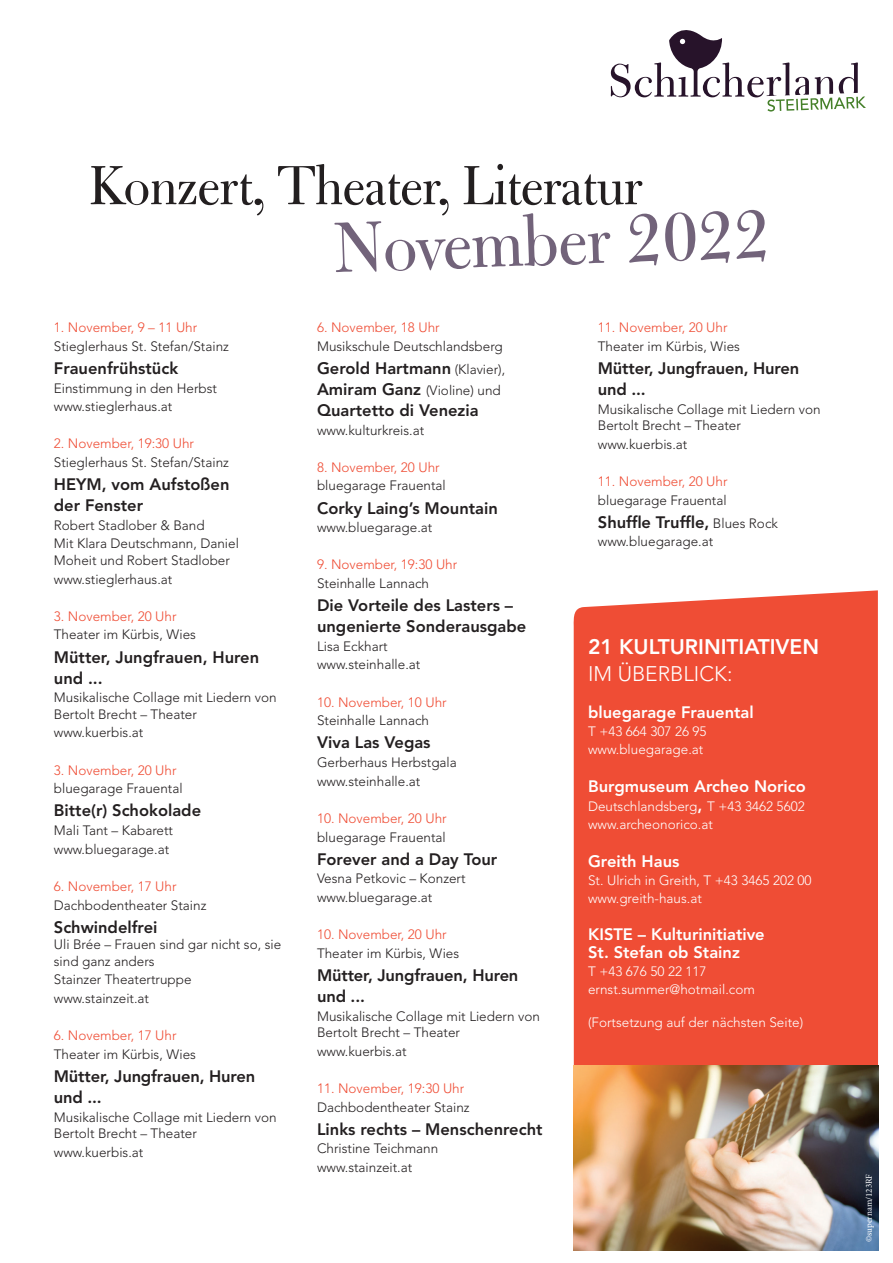
<style>
.page{position:relative;width:893px;height:1263px;background:#fff}
.page>*{position:absolute;margin:0;border:0;box-sizing:border-box;transform-origin:0 0}
.t1{font:79.05px "Bulmer MT Regular Display";color:#72637a}
.t2{font:61.2px "Bulmer MT Regular Display";color:#231f20}
.t3{font:800 21px "Avenir LT Std";color:#fff}
.t4{font:300 21px "Avenir LT Std";color:#fff}
.t5{font:800 16.5px/21px "Avenir LT Std";color:#231f20}
.t6{font:800 16.5px/18px "Avenir LT Std";color:#fff}
.t7{font:300 13.5px/18.6px "Avenir LT Std";color:#231f20}
.t8{font:300 13.5px "Avenir LT Std";color:#ef4d35}
.t9{font:300 13.5px/18px "Avenir LT Std";color:#fff}
.t10{font:9px "Minion Pro";color:#fff}
.s1{font-weight:300;font-size:13.5px}
.s2{font-weight:800;font-size:16.5px}
.s3{font-weight:800;font-size:16.65px}
</style>
<div class="page">
<div style="left:573px;top:590px;width:305px;height:660px;background:#ef4d35"></div>
<svg style="left:611px;top:30px;width:255px;height:82px"></svg>
<img style="left:574px;top:1065px;width:304px;height:185px">
<h2 class="t2" style="left:89px;top:148px;width:555px">Konzert, Theater, Literatur</h2>
<h1 class="t1" style="left:333px;top:200px;width:437px;rotate:-2deg">November 2022</h1>
<p class="t8" style="left:54px;top:320px;width:145px">1. November, 9 – 11 Uhr</p>
<p class="t7" style="left:54px;top:337px;width:177px">Stieglerhaus St. Stefan/Stainz</p>
<p class="t5" style="left:54px;top:358px;width:126px">Frauenfrühstück</p>
<p class="t7" style="left:54px;top:379px;width:165px">Einstimmung in den Herbst www.stieglerhaus.at</p>
<p class="t8" style="left:54px;top:436px;width:142px">2. November, 19:30 Uhr</p>
<p class="t7" style="left:54px;top:453px;width:177px">Stieglerhaus St. Stefan/Stainz</p>
<p class="t5" style="left:54px;top:474px;width:177px">HEYM, vom Aufstoßen der Fenster</p>
<p class="t7" style="left:54px;top:516px;width:187px">Robert Stadlober &amp; Band<br>Mit Klara Deutschmann, Daniel</p>
<p class="t7" style="left:54px;top:551px;width:178px">Moheit und Robert Stadlober www.stieglerhaus.at</p>
<p class="t8" style="left:54px;top:608px;width:124px">3. November, 20 Uhr</p>
<p class="t7" style="left:54px;top:625px;width:144px">Theater im Kürbis, Wies</p>
<p class="t5" style="left:54px;top:646px;width:207px">Mütter, Jungfrauen, Huren und ...</p>
<p class="t7" style="left:54px;top:689px;width:224px;line-height:16.5px">Musikalische Collage mit Liedern von<br>Bertolt Brecht – Theater</p>
<p class="t7" style="left:54px;top:723px;width:91px">www.kuerbis.at</p>
<p class="t8" style="left:54px;top:762px;width:124px">3. November, 20 Uhr</p>
<p class="t7" style="left:54px;top:779px;width:130px">bluegarage Frauental</p>
<p class="t5" style="left:54px;top:800px;width:149px">Bitte(r) Schokolade</p>
<p class="t7" style="left:54px;top:821px;width:121px">Mali Tant – Kabarett www.bluegarage.at</p>
<p class="t8" style="left:54px;top:878px;width:124px">6. November, 17 Uhr</p>
<p class="t7" style="left:54px;top:896px;width:154px">Dachbodentheater Stainz</p>
<p class="t5" style="left:54px;top:916px;width:105px">Schwindelfrei</p>
<p class="t7" style="left:54px;top:936px;width:229px;line-height:16.5px">Uli Brée – Frauen sind gar nicht so, sie sind ganz anders</p>
<p class="t7" style="left:54px;top:970px;width:139px">Stainzer Theatertruppe www.stainzeit.at</p>
<p class="t8" style="left:54px;top:1027px;width:124px">6. November, 17 Uhr</p>
<p class="t7" style="left:54px;top:1045px;width:144px">Theater im Kürbis, Wies</p>
<p class="t5" style="left:54px;top:1066px;width:203px">Mütter, Jungfrauen, Huren und ...</p>
<p class="t7" style="left:54px;top:1109px;width:224px;line-height:16.5px">Musikalische Collage mit Liedern von<br>Bertolt Brecht – Theater</p>
<p class="t7" style="left:54px;top:1143px;width:91px">www.kuerbis.at</p>
<p class="t8" style="left:317px;top:320px;width:124px">6. November, 18 Uhr</p>
<p class="t7" style="left:317px;top:337px;width:187px">Musikschule Deutschlandsberg</p>
<p class="t5" style="left:317px;top:358px;width:190px">Gerold Hartmann <span class="s1">(Klavier),</span></p>
<p class="t7" style="left:317px;top:381px;width:185px"><span class="s2">Amiram Ganz</span> (Violine) und</p>
<p class="t5" style="left:317px;top:400px;width:163px">Quartetto di Venezia</p>
<p class="t7" style="left:317px;top:421px;width:109px">www.kulturkreis.at</p>
<p class="t8" style="left:317px;top:459px;width:124px">8. November, 20 Uhr</p>
<p class="t7" style="left:317px;top:476px;width:130px">bluegarage Frauental</p>
<p class="t5" style="left:317px;top:497px;width:182px">Corky Laing’s Mountain</p>
<p class="t7" style="left:317px;top:518px;width:117px">www.bluegarage.at</p>
<p class="t8" style="left:317px;top:557px;width:142px">9. November, 19:30 Uhr</p>
<p class="t7" style="left:317px;top:574px;width:114px">Steinhalle Lannach</p>
<p class="t5" style="left:317px;top:595px;width:211px">Die Vorteile des Lasters – ungenierte Sonderausgabe</p>
<p class="t7" style="left:317px;top:637px;width:105px">Lisa Eckhart www.steinhalle.at</p>
<p class="t8" style="left:317px;top:694px;width:131px">10. November, 10 Uhr</p>
<p class="t7" style="left:317px;top:711px;width:114px">Steinhalle Lannach</p>
<p class="t5" style="left:317px;top:732px;width:115px">Viva Las Vegas</p>
<p class="t7" style="left:317px;top:753px;width:141px">Gerberhaus Herbstgala www.steinhalle.at</p>
<p class="t8" style="left:317px;top:810px;width:131px">10. November, 20 Uhr</p>
<p class="t7" style="left:317px;top:828px;width:130px">bluegarage Frauental</p>
<p class="t5" style="left:317px;top:848px;width:182px">Forever and a Day Tour</p>
<p class="t7" style="left:317px;top:869px;width:150px">Vesna Petkovic – Konzert www.bluegarage.at</p>
<p class="t8" style="left:317px;top:927px;width:131px">10. November, 20 Uhr</p>
<p class="t7" style="left:317px;top:944px;width:144px">Theater im Kürbis, Wies</p>
<p class="t5" style="left:317px;top:965px;width:203px">Mütter, Jungfrauen, Huren und ...</p>
<p class="t7" style="left:317px;top:1008px;width:224px;line-height:16.5px">Musikalische Collage mit Liedern von<br>Bertolt Brecht – Theater</p>
<p class="t7" style="left:317px;top:1042px;width:91px">www.kuerbis.at</p>
<p class="t8" style="left:317px;top:1080px;width:149px">11. November, 19:30 Uhr</p>
<p class="t7" style="left:317px;top:1098px;width:154px">Dachbodentheater Stainz</p>
<p class="t5" style="left:317px;top:1118px;width:227px">Links rechts – Menschenrecht</p>
<p class="t7" style="left:317px;top:1139px;width:123px">Christine Teichmann www.stainzeit.at</p>
<p class="t8" style="left:598px;top:320px;width:131px">11. November, 20 Uhr</p>
<p class="t7" style="left:598px;top:337px;width:144px">Theater im Kürbis, Wies</p>
<p class="t5" style="left:598px;top:358px;width:203px">Mütter, Jungfrauen, Huren und ...</p>
<p class="t7" style="left:598px;top:401px;width:224px;line-height:16.5px">Musikalische Collage mit Liedern von<br>Bertolt Brecht – Theater</p>
<p class="t7" style="left:598px;top:435px;width:91px">www.kuerbis.at</p>
<p class="t8" style="left:598px;top:473px;width:131px">11. November, 20 Uhr</p>
<p class="t7" style="left:598px;top:491px;width:130px">bluegarage Frauental</p>
<p class="t5" style="left:598px;top:511px;width:182px">Shuffle Truffle, <span class="s1">Blues Rock</span></p>
<p class="t7" style="left:598px;top:532px;width:117px">www.bluegarage.at</p>
<h3 class="t3" style="left:588px;top:634px;width:232px">21 KULTURINITIATIVEN</h3>
<h3 class="t4" style="left:588px;top:661px;width:146px">IM ÜBERBLICK:</h3>
<p class="t6" style="left:588px;top:703px;width:167px">bluegarage Frauental</p>
<p class="t9" style="left:588px;top:722px;width:120px">T +43 664 307 26 95 www.bluegarage.at</p>
<p class="t6" style="left:588px;top:777px;width:219px">Burgmuseum Archeo Norico</p>
<p class="t9" style="left:588px;top:798px;width:218px">Deutschlandsberg<span class="s3">,</span> T +43 3462 5602 www.archeonorico.at</p>
<p class="t6" style="left:588px;top:852px;width:93px">Greith Haus</p>
<p class="t9" style="left:588px;top:871px;width:225px">St. Ulrich in Greith, T +43 3465 202 00 www.greith-haus.at</p>
<p class="t6" style="left:588px;top:925px;width:178px">KISTE – Kulturinitiative<br>St. Stefan ob Stainz</p>
<p class="t9" style="left:588px;top:962px;width:168px">T +43 676 50 22 117 ernst.summer@hotmail.com</p>
<p class="t9" style="left:588px;top:1013px;width:217px">(Fortsetzung auf der nächsten Seite)</p>
<p class="t10" style="left:863px;top:1242px;width:70px;rotate:-90deg">©supernam/123RF</p>
</div>
